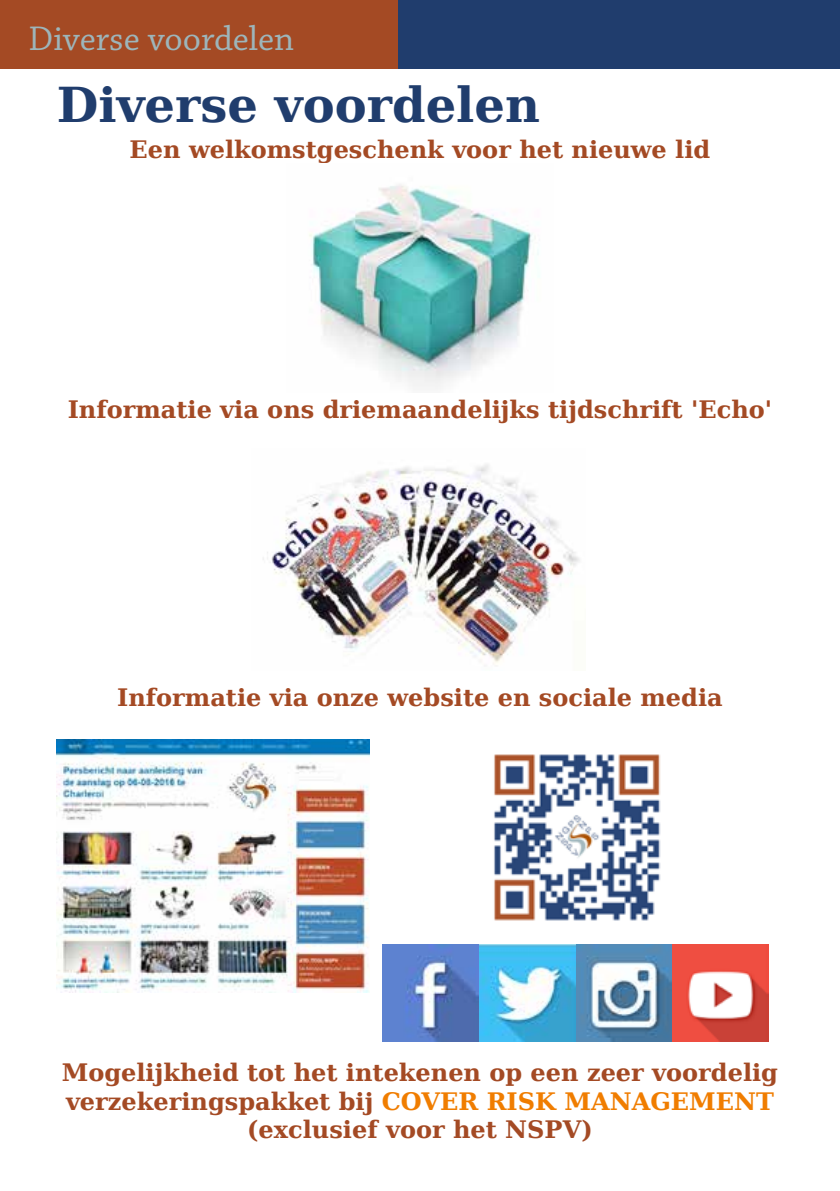
<style>
.page{position:relative;width:840px;height:1191px;background:#fff}
.page>*{position:absolute;margin:0;border:0;box-sizing:border-box;transform-origin:0 0}
.t1{font:700 48px "DejaVu Serif";color:#203d6d}
.t2{font:36px "Chaparral Pro";color:#9db5ba}
.t3{font:700 24px/28.8px "DejaVu Serif";color:#a44a24;text-align:center}
.s1{color:#f07d00}
</style>
<div class="page">
<div style="left:0;top:0;width:839px;height:68px;background:#203d6d"></div>
<div style="left:0;top:0;width:397px;height:68px;background:#a44a24"></div>
<img style="left:57px;top:740px;width:312px;height:252px">
<img style="left:263px;top:464px;width:317px;height:202px">
<img style="left:309px;top:184px;width:231px;height:205px">
<img style="left:382px;top:944px;width:386px;height:97px">
<img style="left:494px;top:754px;width:167px;height:167px">
<h2 class="t2" style="left:28px;top:19px;width:267px">Diverse voordelen</h2>
<h1 class="t1" style="left:57px;top:67px;width:484px">Diverse voordelen</h1>
<p class="t3" style="left:129px;top:134px;width:582px">Een welkomstgeschenk voor het nieuwe lid</p>
<p class="t3" style="left:68px;top:394px;width:705px">Informatie via ons driemaandelijks tijdschrift 'Echo'</p>
<p class="t3" style="left:117px;top:682px;width:606px">Informatie via onze website en sociale media</p>
<p class="t3" style="left:62px;top:1057px;width:717px">Mogelijkheid tot het intekenen op een zeer voordelig verzekeringspakket bij <span class="s1">COVER RISK MANAGEMENT </span>(exclusief voor het NSPV)</p>
</div>
